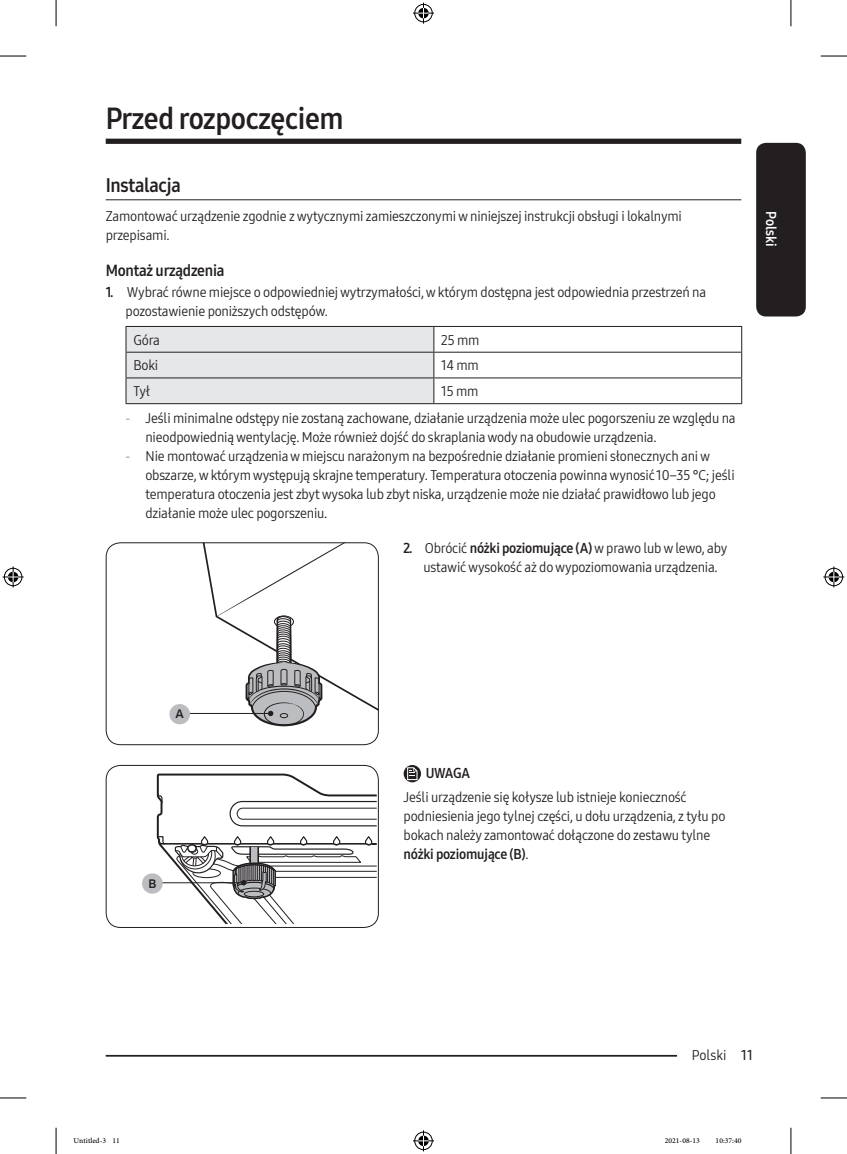
<style>
.page{position:relative;width:847px;height:1154px;background:#fff}
.page>*{position:absolute;margin:0;border:0;box-sizing:border-box;transform-origin:0 0}
.t1{font:29.75px "Samsung One 700 C";letter-spacing:-.01em;color:#231f20}
.t2{font:19.25px "Samsung One 700 C";letter-spacing:-.015em;color:#231f20}
.t3{font:15.75px "Samsung One 700 C";letter-spacing:-.015em;color:#231f20}
.t4{font:14px/18.9px "Samsung One 400 C";letter-spacing:-.015em;color:#231f20}
.t5{font:14px "Samsung One 700 C";color:#fff}
.DL_DT_Icon{font:14px "Samsung One 700 C";letter-spacing:-.025em;color:#231f20}
.image{font:500 11.55px "Samsung Clan Pro";color:#231f20}
.image-2{font:500 11.38px "Samsung Clan Pro";color:#231f20}
.t6{font:10.5px "Adobe Arabic";color:#000}
.s1{font-family:"Samsung One 700 C"}
.s2{font-family:"Samsung One 200 C"}
.s3{font-family:"Samsung One 600 C"}
</style>
<div class="page">
<div style="left:755px;top:143px;width:50px;height:173px;background:#231f20;border-radius:10px"></div>
<hr style="left:106px;top:1055px;width:605px;height:1px;background:#231f20">
<div style="left:676px;top:1045px;width:65px;height:17px;background:#fff"></div>
<div style="left:106px;top:139px;width:635px;height:5px;background:#231f20"></div>
<hr style="left:106px;top:199px;width:635px;height:1px;background:#231f20">
<hr style="left:433px;top:326px;width:308px;height:1px;background:#231f20">
<hr style="left:433px;top:352px;width:308px;height:1px;background:#231f20">
<hr style="left:433px;top:377px;width:308px;height:1px;background:#231f20">
<svg style="left:125px;top:326px;width:309px;height:77px;background:#dddee0"></svg>
<svg style="left:741px;top:327px;width:1px;height:76px"></svg>
<hr style="left:125px;top:403px;width:308px;height:1px;background:#231f20">
<hr style="left:433px;top:403px;width:308px;height:1px;background:#231f20">
<svg style="left:171px;top:542px;width:207px;height:184px"></svg>
<div style="left:169px;top:704px;width:21px;height:20px;background:#bcbdc0;border-radius:50%"></div>
<div style="left:106px;top:542px;width:272px;height:203px;border:1px solid #231f20;border-radius:14px"></div>
<svg style="left:156px;top:772px;width:220px;height:152px"></svg>
<div style="left:142px;top:873px;width:21px;height:21px;background:#bcbdc0;border-radius:50%"></div>
<div style="left:106px;top:765px;width:272px;height:163px;border:1px solid #231f20;border-radius:14px"></div>
<svg style="left:403px;top:765px;width:18px;height:17px"></svg>
<svg style="left:407px;top:767px;width:10px;height:13px"></svg>
<svg style="left:0;top:56px;width:26px;height:1px"></svg>
<svg style="left:820px;top:56px;width:26px;height:1px"></svg>
<svg style="left:0;top:1097px;width:26px;height:1px"></svg>
<svg style="left:820px;top:1097px;width:26px;height:1px"></svg>
<svg style="left:56px;top:0;width:1px;height:26px"></svg>
<svg style="left:56px;top:1128px;width:1px;height:26px"></svg>
<svg style="left:790px;top:0;width:1px;height:26px"></svg>
<svg style="left:790px;top:1128px;width:1px;height:26px"></svg>
<svg style="left:413px;top:3px;width:21px;height:21px"></svg>
<svg style="left:413px;top:1130px;width:21px;height:21px"></svg>
<svg style="left:3px;top:566px;width:21px;height:21px"></svg>
<svg style="left:823px;top:566px;width:21px;height:21px"></svg>
<h1 class="t1" style="left:106px;top:98px;width:239px">Przed rozpoczęciem</h1>
<h2 class="t2" style="left:106px;top:172px;width:77px">Instalacja</h2>
<p class="t4" style="left:106px;top:206px;width:577px">Zamontować urządzenie zgodnie z wytycznymi zamieszczonymi w niniejszej instrukcji obsługi i lokalnymi przepisami.</p>
<h3 class="t3" style="left:106px;top:260px;width:120px">Montaż urządzenia</h3>
<p class="t4" style="left:125px;top:283px;width:582px;text-indent:-20px"><span class="s1">1.</span> Wybrać równe miejsce o odpowiedniej wytrzymałości, w którym dostępna jest odpowiednia przestrzeń na pozostawienie poniższych odstępów.</p>
<p class="t4" style="left:133px;top:330px;width:28px">Góra</p>
<p class="t4" style="left:441px;top:330px;width:40px">25 mm</p>
<p class="t4" style="left:133px;top:356px;width:26px">Boki</p>
<p class="t4" style="left:441px;top:356px;width:39px">14 mm</p>
<p class="t4" style="left:133px;top:382px;width:18px">Tył</p>
<p class="t4" style="left:441px;top:382px;width:39px">15 mm</p>
<p class="t4" style="left:145px;top:408px;width:591px;text-indent:-20px"><span class="s2">-</span> Jeśli minimalne odstępy nie zostaną zachowane, działanie urządzenia może ulec pogorszeniu ze względu na nieodpowiednią wentylację. Może również dojść do skraplania wody na obudowie urządzenia.</p>
<p class="t4" style="left:145px;top:446px;width:590px;text-indent:-20px"><span class="s2">-</span> Nie montować urządzenia w miejscu narażonym na bezpośrednie działanie promieni słonecznych ani w obszarze, w którym występują skrajne temperatury. Temperatura otoczenia powinna wynosić 10–35 °C; jeśli temperatura otoczenia jest zbyt wysoka lub zbyt niska, urządzenie może nie działać prawidłowo lub jego działanie może ulec pogorszeniu.</p>
<p class="t4" style="left:423px;top:539px;width:305px;text-indent:-20px"><span class="s1">2.</span> Obrócić <span class="s1">nóżki poziomujące (A)</span> w prawo lub w lewo, aby ustawić wysokość aż do wypoziomowania urządzenia.</p>
<p class="t5" style="left:780px;top:211px;width:37px;rotate:90deg">Polski</p>
<p class="image-2" style="left:175px;top:707px;width:10px">A</p>
<p class="image" style="left:148px;top:876px;width:10px">B</p>
<p class="DL_DT_Icon" style="left:425px;top:764px;width:46px">UWAGA</p>
<p class="t4" style="left:403px;top:788px;width:323px">Jeśli urządzenie się kołysze lub istnieje konieczność podniesienia jego tylnej części, u dołu urządzenia, z tyłu po bokach należy zamontować dołączone do zestawu tylne <span class="s1">nóżki poziomujące (B)</span>.</p>
<p class="t4" style="left:691px;top:1045px;width:62px">Polski <span class="s3">11</span></p>
<p class="t6" style="left:74px;top:1133px;width:48px">Untitled-3 11</p>
<p class="t6" style="left:664px;top:1133px;width:37px">2021-08-13</p>
<p class="t6" style="left:715px;top:1133px;width:27px">10:37:40</p>
</div>
